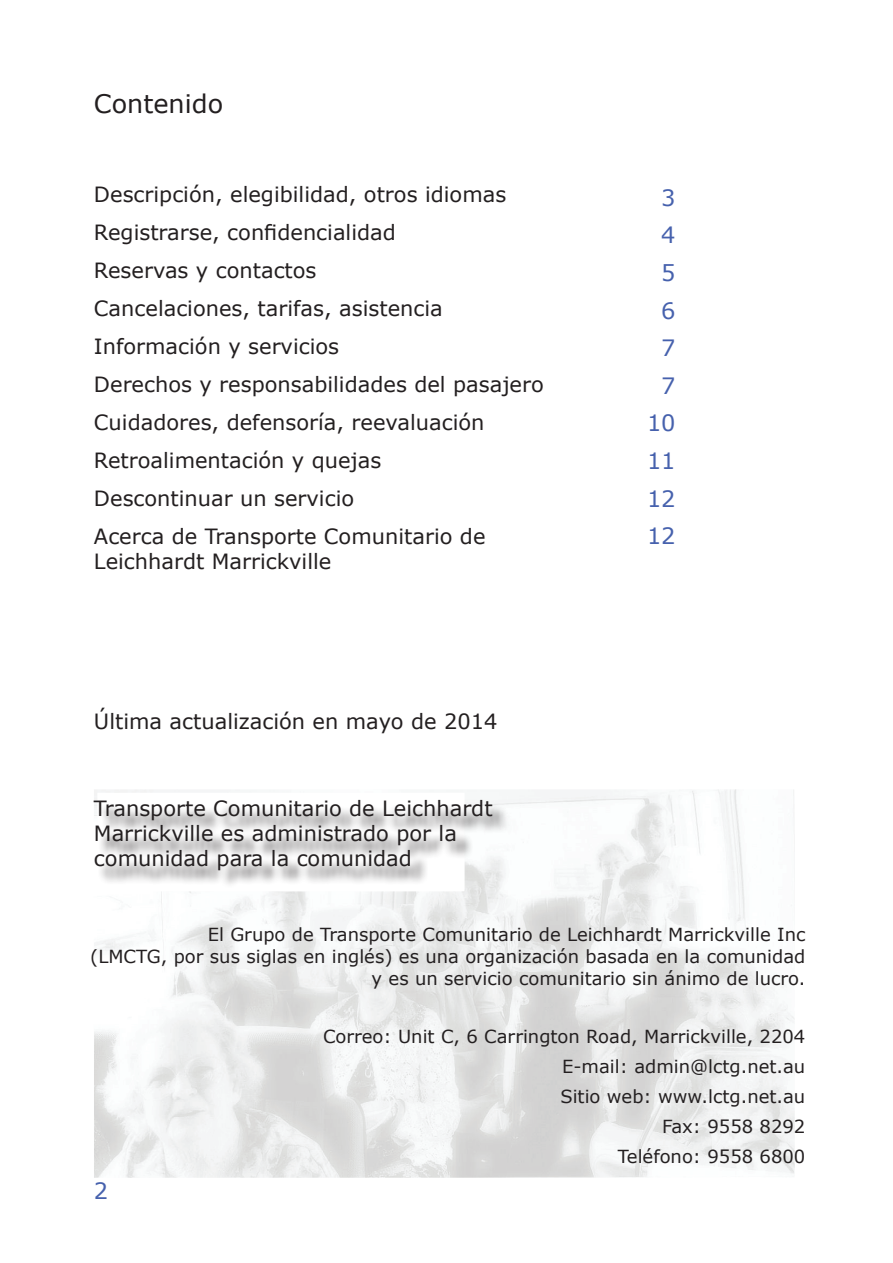
<style>
.page{position:relative;width:893px;height:1263px;background:#fff}
.page>*{position:absolute;margin:0;border:0;box-sizing:border-box;transform-origin:0 0}
.t1{font:25.5px "Verdana";color:#231f20}
.t2{font:22.5px/37.7px "Verdana";color:#4661ad;text-align:right}
.t3{font:21px/38px "Verdana";color:#231f20}
.t4{font:18px/30.2px "Verdana";color:#231f20;text-align:right}
</style>
<div class="page">
<img style="left:94px;top:789px;width:701px;height:389px">
<div style="left:97px;top:802px;width:413px;height:87px;background:#231f20;opacity:.75"></div>
<p class="t1" style="left:94px;top:88px;width:131px">Contenido</p>
<p class="t3" style="left:94px;top:175px;width:451px">Descripción, elegibilidad, otros idiomas Registrarse, confidencialidad<br>Reservas y contactos<br>Cancelaciones, tarifas, asistencia Información y servicios<br>Derechos y responsabilidades del pasajero Cuidadores, defensoría, reevaluación Retroalimentación y quejas<br>Descontinuar un servicio<br>Acerca de Transporte Comunitario de</p>
<p class="t3" style="left:94px;top:542px;width:239px">Leichhardt Marrickville</p>
<p class="t3" style="left:94px;top:702px;width:405px">Última actualización en mayo de 2014</p>
<p class="t3" style="left:94px;top:795px;width:400px;line-height:25.2px">Transporte Comunitario de Leichhardt<br>Marrickville es administrado por la comunidad para la comunidad</p>
<p class="t2" style="left:647px;top:178px;width:30px">3<br>4<br>5<br>6<br>7<br>7<br>10<br>11<br>12<br>12</p>
<p class="t4" style="left:90px;top:923px;width:717px;line-height:21.6px">El Grupo de Transporte Comunitario de Leichhardt Marrickville Inc<br>(LMCTG, por sus siglas en inglés) es una organización basada en la comunidad y es un servicio comunitario sin ánimo de lucro.</p>
<p class="t2" style="left:94px;top:1172px;width:16px">2</p>
<p class="t4" style="left:323px;top:1020px;width:484px">Correo: Unit C, 6 Carrington Road, Marrickville, 2204<br>E-mail: admin@lctg.net.au<br>Sitio web: www.lctg.net.au<br>Fax: 9558 8292<br>Teléfono: 9558 6800</p>
</div>
